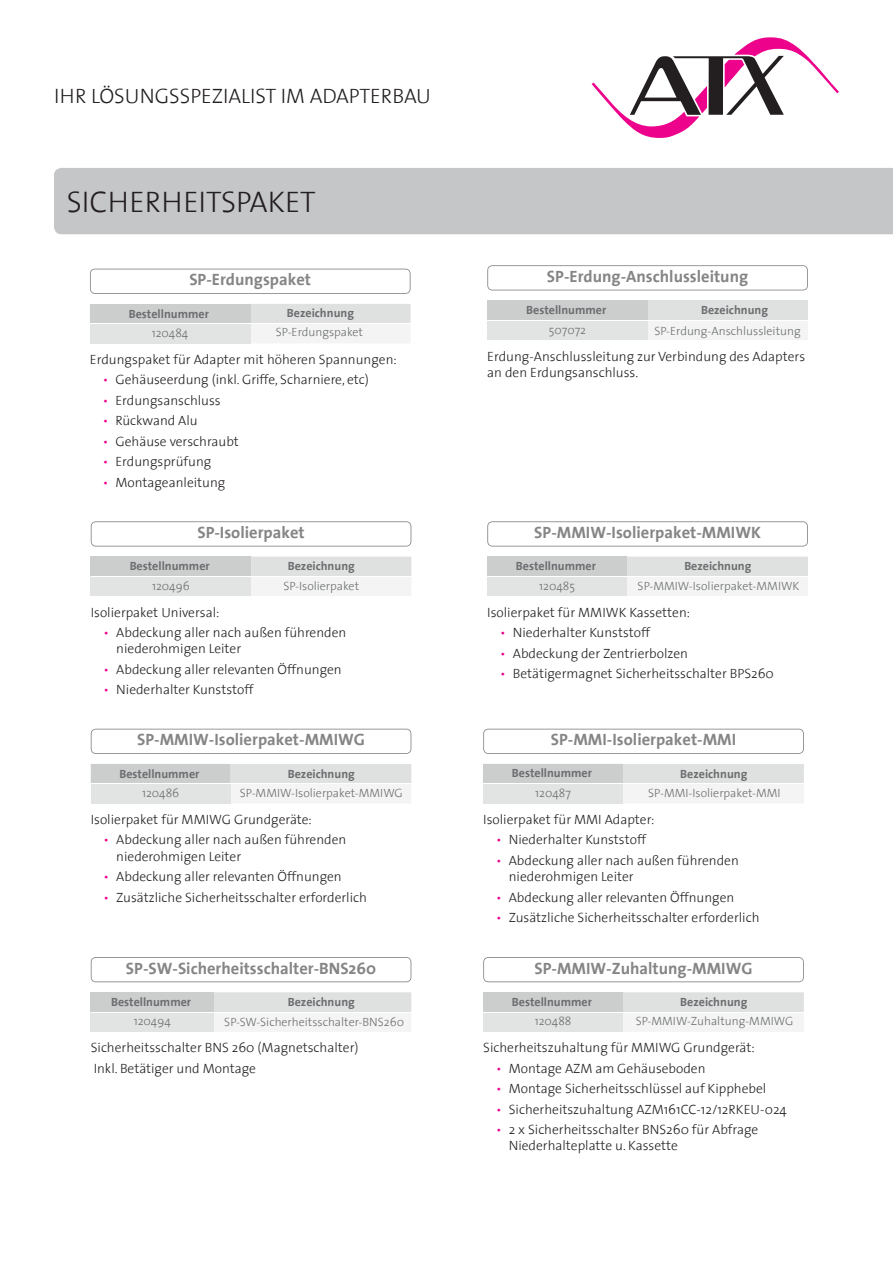
<style>
.page{position:relative;width:893px;height:1263px;background:#fff}
.page>*{position:absolute;margin:0;border:0;box-sizing:border-box;transform-origin:0 0}
.t1{font:300 30px "The Sans";color:#231f20}
.t2{font:300 21px "The Sans";color:#231f20}
.t3{font:700 16.5px "The Sans";color:#858585}
.t4{font:300 13.5px/16.2px "The Sans";color:#231f20}
.t5{font:300 12px "The Sans";color:#6c6d70}
.t6{font:700 12px "The Sans";color:#6c6d70}
.s1{color:#ed028c}
</style>
<div class="page">
<svg style="left:592px;top:37px;width:247px;height:101px"></svg>
<div style="left:54px;top:168px;width:839px;height:66px;background:#c5c6c8"></div>
<svg style="left:90px;top:304px;width:321px;height:39px"></svg>
<div style="left:90px;top:324px;width:160px;height:19px;background:#e2e4e3"></div>
<svg style="left:90px;top:269px;width:321px;height:25px"></svg>
<hr style="left:90px;top:323px;width:321px;height:1px;background:#fff">
<svg style="left:91px;top:557px;width:320px;height:39px"></svg>
<div style="left:91px;top:576px;width:160px;height:20px;background:#e2e4e3"></div>
<svg style="left:91px;top:521px;width:320px;height:25px"></svg>
<hr style="left:91px;top:576px;width:320px;height:1px;background:#fff">
<svg style="left:487px;top:557px;width:321px;height:39px"></svg>
<div style="left:487px;top:576px;width:140px;height:20px;background:#e2e4e3"></div>
<svg style="left:487px;top:521px;width:321px;height:25px"></svg>
<hr style="left:487px;top:576px;width:321px;height:1px;background:#fff">
<svg style="left:91px;top:764px;width:320px;height:39px"></svg>
<svg style="left:91px;top:729px;width:320px;height:25px"></svg>
<hr style="left:91px;top:783px;width:320px;height:1px;background:#fff">
<svg style="left:483px;top:764px;width:321px;height:39px"></svg>
<div style="left:483px;top:784px;width:140px;height:19px;background:#e2e4e3"></div>
<svg style="left:483px;top:729px;width:321px;height:25px"></svg>
<hr style="left:483px;top:783px;width:321px;height:1px;background:#fff">
<svg style="left:91px;top:992px;width:320px;height:40px"></svg>
<svg style="left:91px;top:957px;width:320px;height:25px"></svg>
<hr style="left:91px;top:1012px;width:320px;height:1px;background:#fff">
<svg style="left:483px;top:992px;width:321px;height:40px"></svg>
<div style="left:483px;top:1012px;width:140px;height:20px;background:#e2e4e3"></div>
<svg style="left:483px;top:957px;width:321px;height:25px"></svg>
<hr style="left:483px;top:1012px;width:321px;height:1px;background:#fff">
<svg style="left:487px;top:300px;width:321px;height:40px"></svg>
<div style="left:487px;top:320px;width:161px;height:20px;background:#e2e4e3"></div>
<svg style="left:487px;top:265px;width:321px;height:25px"></svg>
<hr style="left:487px;top:320px;width:321px;height:1px;background:#fff">
<h2 class="t2" style="left:54px;top:78px;width:378px">IHR LÖSUNGSSPEZIALIST IM ADAPTERBAU</h2>
<h1 class="t1" style="left:67px;top:177px;width:251px">SICHERHEITSPAKET</h1>
<p class="t3" style="left:189px;top:266px;width:123px">SP-Erdungspaket</p>
<p class="t3" style="left:547px;top:263px;width:203px">SP-Erdung-Anschlussleitung</p>
<p class="t6" style="left:129px;top:303px;width:82px">Bestellnummer</p>
<p class="t6" style="left:287px;top:303px;width:69px">Bezeichnung</p>
<p class="t5" style="left:152px;top:323px;width:38px">120484</p>
<p class="t4" style="left:90px;top:351px;width:308px">Erdungspaket für Adapter mit höheren Spannungen:</p>
<p class="t4" style="left:103px;top:371px;width:268px"><span class="s1">•</span> Gehäuseerdung (inkl. Griffe, Scharniere, etc)</p>
<p class="t4" style="left:103px;top:392px;width:120px"><span class="s1">•</span> Erdungsanschluss</p>
<p class="t4" style="left:103px;top:412px;width:97px"><span class="s1">•</span> Rückwand Alu</p>
<p class="t4" style="left:103px;top:433px;width:138px"><span class="s1">•</span> Gehäuse verschraubt</p>
<p class="t4" style="left:103px;top:453px;width:110px"><span class="s1">•</span> Erdungsprüfung</p>
<p class="t4" style="left:103px;top:473px;width:124px"><span class="s1">•</span> Montageanleitung</p>
<p class="t5" style="left:276px;top:322px;width:89px">SP-Erdungspaket</p>
<p class="t6" style="left:526px;top:300px;width:82px">Bestellnummer</p>
<p class="t6" style="left:701px;top:300px;width:69px">Bezeichnung</p>
<p class="t5" style="left:549px;top:320px;width:39px">507072</p>
<p class="t4" style="left:487px;top:347px;width:319px">Erdung-Anschlussleitung zur Verbindung des Adapters an den Erdungsanschluss.</p>
<p class="t5" style="left:654px;top:321px;width:148px">SP-Erdung-Anschlussleitung</p>
<p class="t3" style="left:197px;top:519px;width:109px">SP-Isolierpaket</p>
<p class="t3" style="left:534px;top:519px;width:228px">SP-MMIW-Isolierpaket-MMIWK</p>
<p class="t6" style="left:130px;top:556px;width:82px">Bestellnummer</p>
<p class="t6" style="left:288px;top:556px;width:69px">Bezeichnung</p>
<p class="t5" style="left:152px;top:576px;width:39px">120496</p>
<p class="t4" style="left:91px;top:603px;width:130px">Isolierpaket Universal:</p>
<p class="t4" style="left:116px;top:624px;width:232px;text-indent:-13px"><span class="s1">•</span> Abdeckung aller nach außen führenden niederohmigen Leiter</p>
<p class="t4" style="left:104px;top:661px;width:240px"><span class="s1">•</span> Abdeckung aller relevanten Öffnungen</p>
<p class="t4" style="left:104px;top:681px;width:152px"><span class="s1">•</span> Niederhalter Kunststoff</p>
<p class="t5" style="left:283px;top:576px;width:77px">SP-Isolierpaket</p>
<p class="t6" style="left:516px;top:556px;width:82px">Bestellnummer</p>
<p class="t6" style="left:684px;top:556px;width:69px">Bezeichnung</p>
<p class="t5" style="left:539px;top:576px;width:37px">120485</p>
<p class="t4" style="left:487px;top:603px;width:204px">Isolierpaket für MMIWK Kassetten:</p>
<p class="t4" style="left:500px;top:624px;width:152px"><span class="s1">•</span> Niederhalter Kunststoff</p>
<p class="t4" style="left:500px;top:644px;width:189px"><span class="s1">•</span> Abdeckung der Zentrierbolzen</p>
<p class="t4" style="left:500px;top:665px;width:275px"><span class="s1">•</span> Betätigermagnet Sicherheitsschalter BPS260</p>
<p class="t5" style="left:638px;top:576px;width:163px">SP-MMIW-Isolierpaket-MMIWK</p>
<p class="t3" style="left:137px;top:726px;width:229px">SP-MMIW-Isolierpaket-MMIWG</p>
<p class="t5" style="left:240px;top:783px;width:164px">SP-MMIW-Isolierpaket-MMIWG</p>
<p class="t6" style="left:119px;top:763px;width:82px">Bestellnummer</p>
<p class="t6" style="left:288px;top:763px;width:69px">Bezeichnung</p>
<p class="t5" style="left:142px;top:783px;width:39px">120486</p>
<p class="t4" style="left:91px;top:811px;width:223px">Isolierpaket für MMIWG Grundgeräte:</p>
<p class="t4" style="left:116px;top:831px;width:232px;text-indent:-13px"><span class="s1">•</span> Abdeckung aller nach außen führenden niederohmigen Leiter</p>
<p class="t4" style="left:104px;top:868px;width:240px"><span class="s1">•</span> Abdeckung aller relevanten Öffnungen</p>
<p class="t4" style="left:104px;top:888px;width:265px"><span class="s1">•</span> Zusätzliche Sicherheitsschalter erforderlich</p>
<p class="t3" style="left:551px;top:726px;width:187px">SP-MMI-Isolierpaket-MMI</p>
<p class="t6" style="left:512px;top:763px;width:82px">Bestellnummer</p>
<p class="t6" style="left:680px;top:763px;width:69px">Bezeichnung</p>
<p class="t5" style="left:535px;top:783px;width:37px">120487</p>
<p class="t4" style="left:483px;top:811px;width:173px">Isolierpaket für MMI Adapter:</p>
<p class="t4" style="left:496px;top:831px;width:152px"><span class="s1">•</span> Niederhalter Kunststoff</p>
<p class="t4" style="left:509px;top:852px;width:232px;text-indent:-13px"><span class="s1">•</span> Abdeckung aller nach außen führenden niederohmigen Leiter</p>
<p class="t4" style="left:496px;top:888px;width:240px"><span class="s1">•</span> Abdeckung aller relevanten Öffnungen</p>
<p class="t4" style="left:496px;top:909px;width:265px"><span class="s1">•</span> Zusätzliche Sicherheitsschalter erforderlich</p>
<p class="t5" style="left:648px;top:783px;width:134px">SP-MMI-Isolierpaket-MMI</p>
<p class="t3" style="left:126px;top:954px;width:252px">SP-SW-Sicherheitsschalter-BNS260</p>
<p class="t3" style="left:534px;top:954px;width:220px">SP-MMIW-Zuhaltung-MMIWG</p>
<p class="t6" style="left:111px;top:992px;width:82px">Bestellnummer</p>
<p class="t6" style="left:288px;top:992px;width:69px">Bezeichnung</p>
<p class="t5" style="left:134px;top:1011px;width:39px">120494</p>
<p class="t4" style="left:91px;top:1037px;width:269px;line-height:20.4px">Sicherheitsschalter BNS 260 (Magnetschalter)<br>Inkl. Betätiger und Montage</p>
<p class="t5" style="left:224px;top:1012px;width:181px">SP-SW-Sicherheitsschalter-BNS260</p>
<p class="t6" style="left:512px;top:991px;width:82px">Bestellnummer</p>
<p class="t6" style="left:680px;top:992px;width:69px">Bezeichnung</p>
<p class="t5" style="left:535px;top:1011px;width:38px">120488</p>
<p class="t4" style="left:483px;top:1039px;width:273px">Sicherheitszuhaltung für MMIWG Grundgerät:</p>
<p class="t4" style="left:496px;top:1060px;width:211px"><span class="s1">•</span> Montage AZM am Gehäuseboden</p>
<p class="t4" style="left:496px;top:1080px;width:272px"><span class="s1">•</span> Montage Sicherheitsschlüssel auf Kipphebel</p>
<p class="t4" style="left:496px;top:1100px;width:292px"><span class="s1">•</span> Sicherheitszuhaltung AZM161CC-12/12RKEU-024</p>
<p class="t4" style="left:509px;top:1121px;width:251px;text-indent:-13px"><span class="s1">•</span> 2 x Sicherheitsschalter BNS260 für Abfrage<br>Niederhalteplatte u. Kassette</p>
<p class="t5" style="left:636px;top:1011px;width:159px">SP-MMIW-Zuhaltung-MMIWG</p>
</div>
